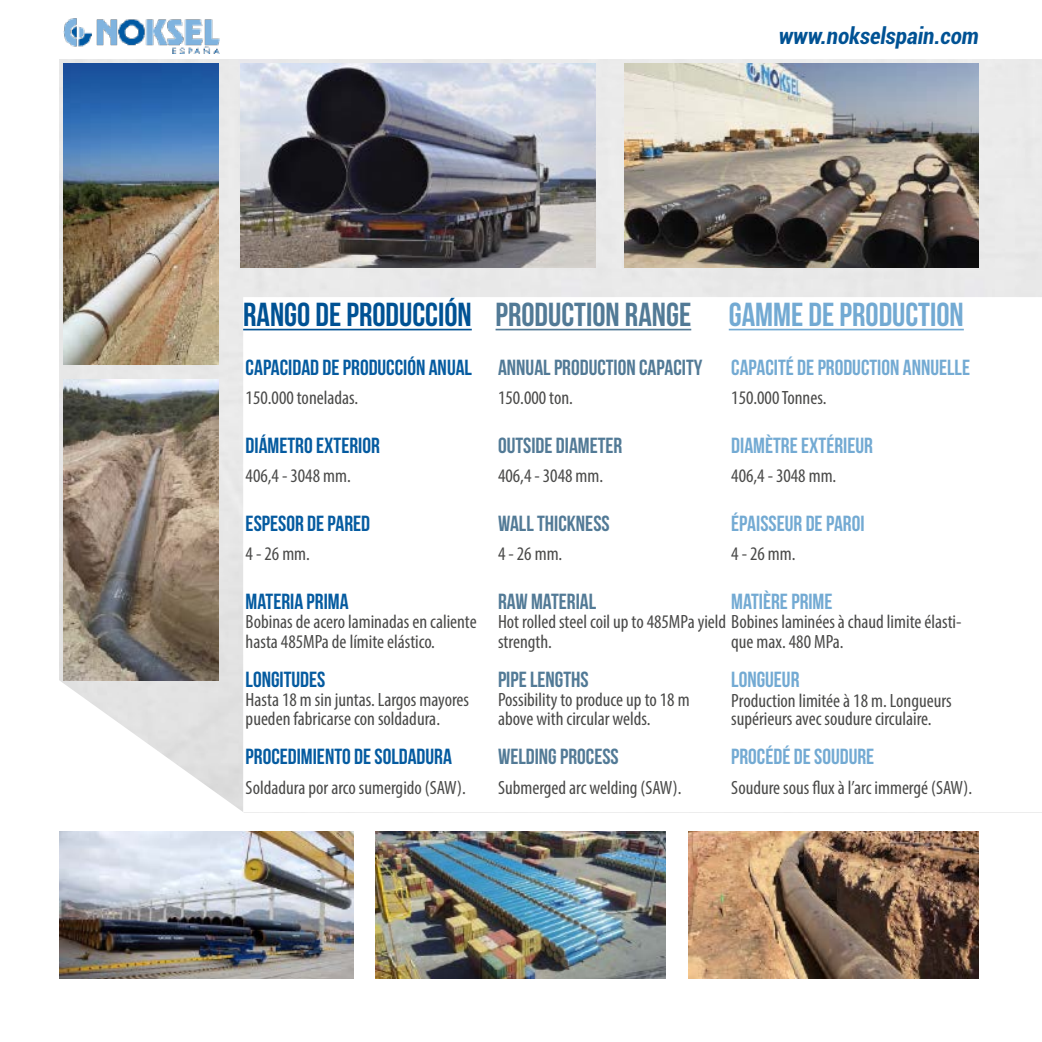
<style>
.page{position:relative;width:1042px;height:1042px;background:#fff}
.page>*{position:absolute;margin:0;border:0;box-sizing:border-box;transform-origin:0 0}
.t1{font:33.25px "Bebas Neue";color:#005294}
.t2{font:italic 700 condensed 22.75px "Roboto";color:#005294}
.t3{font:21.88px "Bebas Neue";color:#055ba0}
.t4{font:21.88px "Bebas Neue";color:#73aad3}
.t5{font:21.88px "Bebas Neue";color:#527a96}
.t6{font:condensed 19.25px/19.2px "Myriad Pro";color:#4a4a49}
.s1{color:#527a96}
.s2{color:#73aad3}
</style>
<div class="page">
<div style="left:60px;top:60px;width:982px;height:610px;background:#e9e9ea"></div>
<img style="left:63px;top:18px;width:156px;height:36px">
<svg style="left:243px;top:297px;width:799px;height:373px"></svg>
<img style="left:689px;top:831px;width:290px;height:147px">
<svg style="left:59px;top:670px;width:189px;height:240px"></svg>
<img style="left:60px;top:831px;width:294px;height:148px">
<img style="left:241px;top:63px;width:354px;height:205px">
<img style="left:624px;top:63px;width:355px;height:205px">
<img style="left:63px;top:379px;width:155px;height:301px">
<img style="left:376px;top:831px;width:289px;height:148px">
<img style="left:63px;top:63px;width:155px;height:302px">
<hr style="left:243px;top:329px;width:229px;height:1px;background:#005294">
<hr style="left:495px;top:329px;width:196px;height:1px;background:#527a96">
<hr style="left:729px;top:329px;width:235px;height:1px;background:#73aad3">
<p class="t2" style="left:779px;top:20px;width:202px">www.nokselspain.com</p>
<h1 class="t1" style="left:243px;top:296px;width:722px">RANGO DE PRODUCCIÓN <span class="s1">PRODUCTION RANGE</span> <span class="s2">GAMME DE PRODUCTION</span></h1>
<p class="t3" style="left:246px;top:355px;width:458px">CAPACIDAD DE PRODUCCIÓN ANUAL <span class="s1">ANNUAL PRODUCTION CAPACITY</span></p>
<p class="t4" style="left:731px;top:355px;width:240px">CAPACITÉ DE PRODUCTION ANNUELLE</p>
<p class="t6" style="left:246px;top:388px;width:114px">150.000 toneladas.</p>
<p class="t6" style="left:498px;top:388px;width:76px">150.000 ton.</p>
<p class="t6" style="left:731px;top:388px;width:97px">150.000 Tonnes.</p>
<p class="t3" style="left:246px;top:433px;width:136px">DIÁMETRO EXTERIOR</p>
<p class="t5" style="left:498px;top:433px;width:126px">OUTSIDE DIAMETER</p>
<p class="t4" style="left:731px;top:433px;width:143px">DIAMÈTRE EXTÉRIEUR</p>
<p class="t6" style="left:246px;top:466px;width:107px">406,4 - 3048 mm.</p>
<p class="t6" style="left:498px;top:466px;width:107px">406,4 - 3048 mm.</p>
<p class="t6" style="left:731px;top:466px;width:107px">406,4 - 3048 mm.</p>
<p class="t3" style="left:246px;top:511px;width:126px">ESPESOR DE PARED</p>
<p class="t5" style="left:498px;top:511px;width:113px">WALL THICKNESS</p>
<p class="t4" style="left:731px;top:511px;width:135px">ÉPAISSEUR DE PAROI</p>
<p class="t6" style="left:246px;top:544px;width:66px">4 - 26 mm.</p>
<p class="t6" style="left:498px;top:544px;width:66px">4 - 26 mm.</p>
<p class="t6" style="left:731px;top:544px;width:66px">4 - 26 mm.</p>
<p class="t3" style="left:246px;top:589px;width:104px">MATERIA PRIMA</p>
<p class="t5" style="left:498px;top:589px;width:100px">RAW MATERIAL</p>
<p class="t4" style="left:731px;top:589px;width:103px">MATIÈRE PRIME</p>
<p class="t6" style="left:246px;top:612px;width:232px">Bobinas de acero laminadas en caliente hasta 485MPa de límite elástico.</p>
<p class="t6" style="left:498px;top:612px;width:465px">Hot rolled steel coil up to 485MPa yield Bobines laminées à chaud limite élasti&shy;strength.</p>
<p class="t6" style="left:731px;top:631px;width:114px">que max. 480 MPa.</p>
<p class="t3" style="left:246px;top:667px;width:81px">LONGITUDES</p>
<p class="t5" style="left:498px;top:667px;width:92px">PIPE LENGTHS</p>
<p class="t4" style="left:731px;top:667px;width:70px">LONGUEUR</p>
<p class="t6" style="left:246px;top:690px;width:225px">Hasta 18 m sin juntas. Largos mayores pueden fabricarse con soldadura.</p>
<p class="t6" style="left:498px;top:690px;width:193px">Possibility to produce up to 18 m above with circular welds.</p>
<p class="t6" style="left:731px;top:691px;width:222px;line-height:17.5px">Production limitée à 18 m. Longueurs supérieurs avec soudure circulaire.</p>
<p class="t3" style="left:246px;top:745px;width:208px">PROCEDIMIENTO DE SOLDADURA</p>
<p class="t5" style="left:498px;top:745px;width:122px">WELDING PROCESS</p>
<p class="t4" style="left:731px;top:745px;width:144px">PROCÉDÉ DE SOUDURE</p>
<p class="t6" style="left:246px;top:777px;width:222px">Soldadura por arco sumergido (SAW).</p>
<p class="t6" style="left:498px;top:777px;width:185px">Submerged arc welding (SAW).</p>
<p class="t6" style="left:731px;top:777px;width:242px">Soudure sous flux à l’arc immergé (SAW).</p>
</div>
